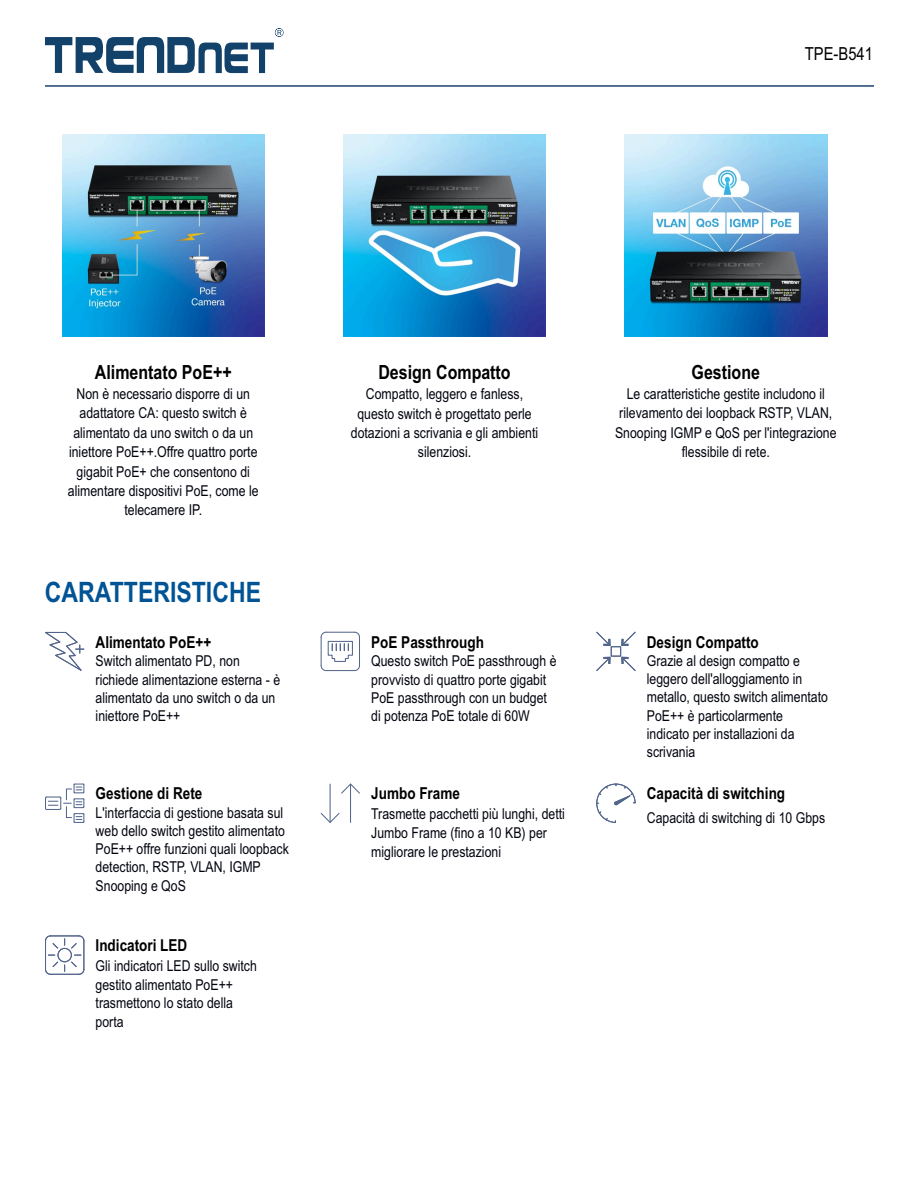
<style>
.page{position:relative;width:918px;height:1188px;background:#fff}
.page>*{position:absolute;margin:0;border:0;box-sizing:border-box;transform-origin:0 0}
.t1{font:700 28.2px "Arial Narrow";color:#005495}
.t2{font:700 19.5px "Arial Narrow";color:#000}
.t3{font:18px "Arial Narrow";color:#000}
.t4{font:700 16.5px "Arial Narrow";color:#000}
.t5{font:15px/19.4px "Arial Narrow";color:#00030e}
</style>
<div class="page">
<img style="left:62px;top:134px;width:203px;height:203px">
<img style="left:343px;top:134px;width:203px;height:203px">
<img style="left:625px;top:134px;width:202px;height:203px">
<svg style="left:45px;top:28px;width:239px;height:45px"></svg>
<hr style="left:45px;top:85px;width:829px;height:2px;background:#32537d">
<svg style="left:45px;top:631px;width:40px;height:40px"></svg>
<svg style="left:320px;top:631px;width:40px;height:41px"></svg>
<div style="left:611px;top:646px;width:10px;height:11px;border:1px solid #52658b"></div>
<svg style="left:596px;top:631px;width:15px;height:15px"></svg>
<svg style="left:596px;top:657px;width:15px;height:14px"></svg>
<svg style="left:621px;top:631px;width:15px;height:15px"></svg>
<svg style="left:621px;top:657px;width:15px;height:14px"></svg>
<svg style="left:45px;top:783px;width:40px;height:40px"></svg>
<hr style="left:330px;top:784px;width:1px;height:38px;background:#52658b">
<svg style="left:320px;top:812px;width:20px;height:11px"></svg>
<hr style="left:350px;top:784px;width:1px;height:38px;background:#52658b">
<svg style="left:341px;top:783px;width:19px;height:11px"></svg>
<svg style="left:596px;top:783px;width:40px;height:40px"></svg>
<svg style="left:45px;top:935px;width:40px;height:40px"></svg>
<p class="t3" style="left:805px;top:47px;width:70px">TPE-B541</p>
<h2 class="t2" style="left:95px;top:364px;width:138px">Alimentato PoE++</h2>
<p class="t5" style="left:68px;top:386px;width:192px;text-align:center">Non è necessario disporre di un adattatore CA: questo switch è alimentato da uno switch o da un iniettore PoE++.Offre quattro porte gigabit PoE+ che consentono di alimentare dispositivi PoE, come le telecamere IP.</p>
<h1 class="t1" style="left:45px;top:581px;width:218px">CARATTERISTICHE</h1>
<p class="t4" style="left:96px;top:636px;width:117px">Alimentato PoE++</p>
<p class="t5" style="left:96px;top:653px;width:186px;line-height:18.5px">Switch alimentato PD, non richiede alimentazione esterna - è alimentato da uno switch o da un iniettore PoE++</p>
<p class="t4" style="left:96px;top:787px;width:108px">Gestione di Rete</p>
<p class="t5" style="left:96px;top:805px;width:195px;line-height:18.1px">L'interfaccia di gestione basata sul web dello switch gestito alimentato<br>PoE++ offre funzioni quali loopback detection, RSTP, VLAN, IGMP<br>Snooping e QoS</p>
<p class="t4" style="left:96px;top:939px;width:93px">Indicatori LED</p>
<p class="t5" style="left:96px;top:957px;width:163px;line-height:18.9px">Gli indicatori LED sullo switch gestito alimentato PoE++ trasmettono lo stato della porta</p>
<h2 class="t2" style="left:378px;top:364px;width:134px">Design Compatto</h2>
<p class="t5" style="left:351px;top:386px;width:189px;text-align:center">Compatto, leggero e fanless, questo switch è progettato perle dotazioni a scrivania e gli ambienti silenziosi.</p>
<h2 class="t2" style="left:692px;top:364px;width:70px">Gestione</h2>
<p class="t5" style="left:615px;top:386px;width:223px;text-align:center">Le caratteristiche gestite includono il rilevamento dei loopback RSTP, VLAN, Snooping IGMP e QoS per l'integrazione flessibile di rete.</p>
<p class="t4" style="left:371px;top:636px;width:114px">PoE Passthrough</p>
<p class="t5" style="left:371px;top:653px;width:187px;line-height:18.5px">Questo switch PoE passthrough è provvisto di quattro porte gigabit<br>PoE passthrough con un budget di potenza PoE totale di 60W</p>
<p class="t4" style="left:371px;top:787px;width:90px">Jumbo Frame</p>
<p class="t5" style="left:371px;top:805px;width:195px;line-height:18.9px">Trasmette pacchetti più lunghi, detti<br>Jumbo Frame (fino a 10 KB) per migliorare le prestazioni</p>
<p class="t4" style="left:647px;top:636px;width:114px">Design Compatto</p>
<p class="t5" style="left:647px;top:653px;width:183px;line-height:18.1px">Grazie al design compatto e leggero dell'alloggiamento in metallo, questo switch alimentato<br>PoE++ è particolarmente indicato per installazioni da scrivania</p>
<p class="t4" style="left:647px;top:787px;width:140px">Capacità di switching</p>
<p class="t5" style="left:647px;top:810px;width:180px">Capacità di switching di 10 Gbps</p>
</div>
